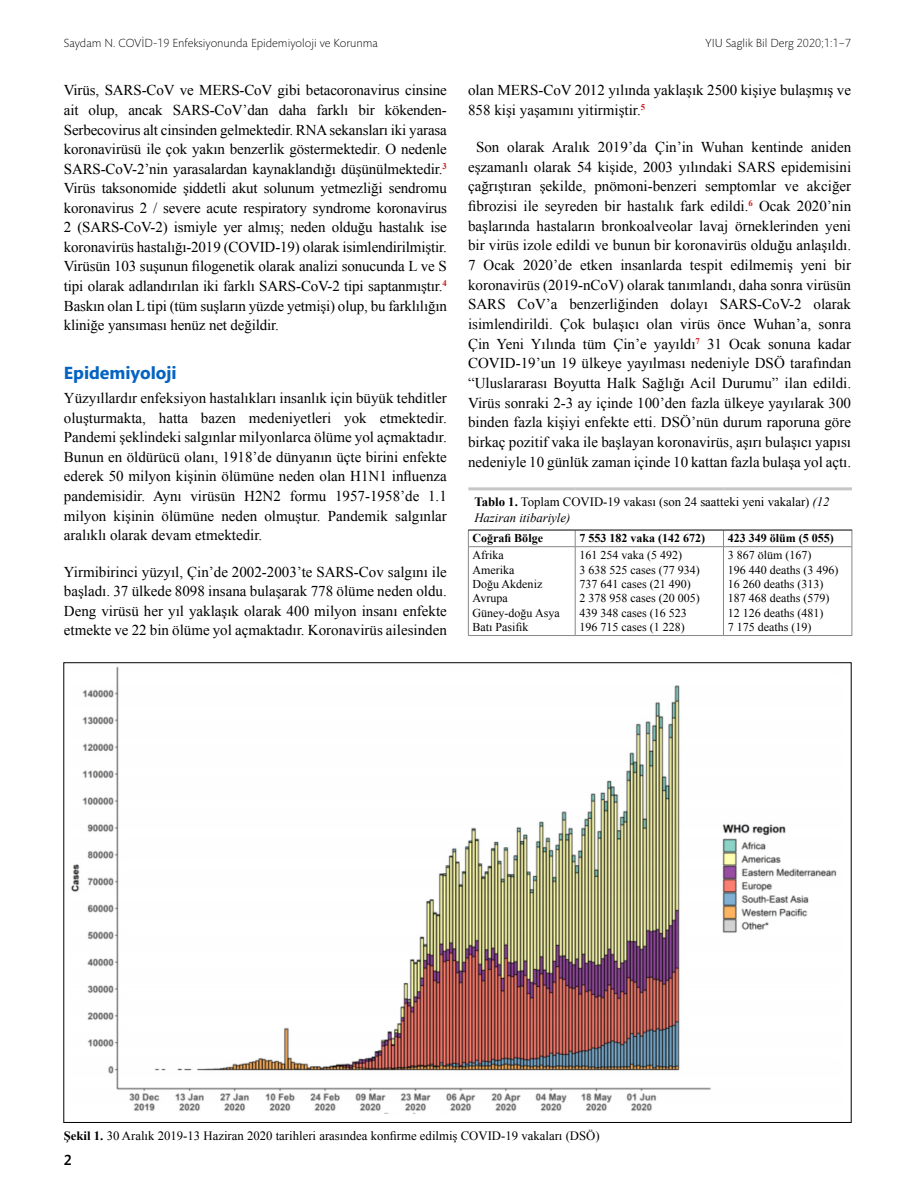
<style>
.page{position:relative;width:915px;height:1191px;background:#fff}
.page>*{position:absolute;margin:0;border:0;box-sizing:border-box;transform-origin:0 0}
.t1{font:700 18px "Mundo Sans Std";color:#0563c1}
.t2{font:15px/19.5px "Times New Roman";color:#000;text-align:justify}
.t3{font:500 15px "Mundo Sans Std";color:#000}
.t4{font:12.75px/15.3px "Times New Roman";color:#000}
.t5{font:12px/14.4px "Times New Roman";color:#000}
.t6{font:300 12px "Mundo Sans Std";color:#000}
.t7{font:700 12px "Times New Roman";color:#000}
.s1{font-weight:700}
.s2{font-style:italic}
</style>
<div class="page">
<svg style="left:574px;top:531px;width:1px;height:15px"></svg>
<svg style="left:723px;top:531px;width:1px;height:15px"></svg>
<hr style="left:574px;top:547px;width:1px;height:88px;background:#878787">
<hr style="left:723px;top:547px;width:1px;height:88px;background:#878787">
<svg style="left:468px;top:531px;width:1px;height:15px"></svg>
<svg style="left:851px;top:530px;width:1px;height:16px"></svg>
<hr style="left:468px;top:546px;width:107px;height:1px;background:#878787">
<hr style="left:468px;top:547px;width:1px;height:88px;background:#878787">
<hr style="left:575px;top:546px;width:148px;height:1px;background:#878787">
<hr style="left:723px;top:546px;width:128px;height:1px;background:#878787">
<hr style="left:851px;top:547px;width:1px;height:88px;background:#878787">
<hr style="left:468px;top:635px;width:107px;height:1px;background:#878787">
<hr style="left:575px;top:635px;width:148px;height:1px;background:#878787">
<hr style="left:723px;top:635px;width:128px;height:1px;background:#878787">
<hr style="left:468px;top:487px;width:107px;height:3px;background:#c6c6c6">
<hr style="left:575px;top:487px;width:148px;height:3px;background:#c6c6c6">
<hr style="left:723px;top:487px;width:128px;height:3px;background:#c6c6c6">
<hr style="left:468px;top:530px;width:107px;height:1px;background:#000">
<hr style="left:575px;top:530px;width:148px;height:1px;background:#000">
<hr style="left:723px;top:530px;width:128px;height:1px;background:#000">
<img style="left:71px;top:666px;width:766px;height:448px">
<p class="t6" style="left:64px;top:37px;width:315px">Saydam N. COVİD-19 Enfeksiyonunda Epidemiyoloji ve Korunma</p>
<p class="t6" style="left:705px;top:37px;width:147px">YIU Saglik Bil Derg 2020;1:1−7</p>
<p class="t2" style="left:64px;top:80px;width:384px">Virüs, SARS-CoV ve MERS-CoV gibi betacoronavirus cinsine ait olup, ancak SARS-CoV’dan daha farklı bir kökenden-Serbecovirus alt cinsinden gelmektedir. RNA sekansları iki yarasa koronavirüsü ile çok yakın benzerlik göstermektedir. O nedenle SARS-CoV-2’nin yarasalardan kaynaklandığı düşünülmektedir.<sup>3<br></sup>Virüs taksonomide şiddetli akut solunum yetmezliği sendromu koronavirus 2 / severe acute respiratory syndrome koronavirus 2 (SARS-CoV-2) ismiyle yer almış; neden olduğu hastalık ise koronavirüs hastalığı-2019 (COVID-19) olarak isimlendirilmiştir.<br>Virüsün 103 suşunun filogenetik olarak analizi sonucunda L ve S tipi olarak adlandırılan iki farklı SARS-CoV-2 tipi saptanmıştır.<sup>4<br></sup>Baskın olan L tipi (tüm suşların yüzde yetmişi) olup, bu farklılığın kliniğe yansıması henüz net değildir.</p>
<p class="t1" style="left:64px;top:363px;width:114px">Epidemiyoloji</p>
<p class="t2" style="left:64px;top:388px;width:384px">Yüzyıllardır enfeksiyon hastalıkları insanlık için büyük tehditler oluşturmakta, hatta bazen medeniyetleri yok etmektedir.<br>Pandemi şeklindeki salgınlar milyonlarca ölüme yol açmaktadır.<br>Bunun en öldürücü olanı, 1918’de dünyanın üçte birini enfekte ederek 50 milyon kişinin ölümüne neden olan H1N1 influenza pandemisidir. Aynı virüsün H2N2 formu 1957-1958’de 1.1 milyon kişinin ölümüne neden olmuştur. Pandemik salgınlar aralıklı olarak devam etmektedir.</p>
<p class="t2" style="left:64px;top:561px;width:384px">Yirmibirinci yüzyıl, Çin’de 2002-2003’te SARS-Cov salgını ile başladı. 37 ülkede 8098 insana bulaşarak 778 ölüme neden oldu.<br>Deng virüsü her yıl yaklaşık olarak 400 milyon insanı enfekte etmekte ve 22 bin ölüme yol açmaktadır. Koronavirüs ailesinden</p>
<p class="t2" style="left:468px;top:80px;width:384px">olan MERS-CoV 2012 yılında yaklaşık 2500 kişiye bulaşmış ve<br>858 kişi yaşamını yitirmiştir.<sup>5</sup></p>
<p class="t2" style="left:468px;top:137px;width:384px;text-align:center">Son olarak Aralık 2019’da Çin’in Wuhan kentinde aniden eşzamanlı olarak 54 kişide, 2003 yılındaki SARS epidemisini çağrıştıran şekilde, pnömoni-benzeri semptomlar ve akciğer fibrozisi ile seyreden bir hastalık fark edildi.<sup>6</sup> Ocak 2020’nin başlarında hastaların bronkoalveolar lavaj örneklerinden yeni bir virüs izole edildi ve bunun bir koronavirüs olduğu anlaşıldı.<br>7 Ocak 2020’de etken insanlarda tespit edilmemiş yeni bir koronavirüs (2019-nCoV) olarak tanımlandı, daha sonra virüsün SARS CoV’a benzerliğinden dolayı SARS-CoV-2 olarak isimlendirildi. Çok bulaşıcı olan virüs önce Wuhan’a, sonra Çin Yeni Yılında tüm Çin’e yayıldı<sup>7</sup> 31 Ocak sonuna kadar COVID-19’un 19 ülkeye yayılması nedeniyle DSÖ tarafından “Uluslararası Boyutta Halk Sağlığı Acil Durumu” ilan edildi.<br>Virüs sonraki 2-3 ay içinde 100’den fazla ülkeye yayılarak 300 binden fazla kişiyi enfekte etti. DSÖ’nün durum raporuna göre birkaç pozitif vaka ile başlayan koronavirüs, aşırı bulaşıcı yapısı nedeniyle 10 günlük zaman içinde 10 kattan fazla bulaşa yol açtı.</p>
<p class="t4" style="left:474px;top:494px;width:356px"><span class="s1">Tablo 1.</span> Toplam COVID-19 vakası (son 24 saatteki yeni vakalar) <span class="s2">(12<br>Haziran itibariyle)</span></p>
<p class="t7" style="left:472px;top:530px;width:72px">Coğrafi Bölge</p>
<p class="t7" style="left:579px;top:530px;width:127px">7 553 182 vaka (142 672)</p>
<p class="t7" style="left:727px;top:530px;width:107px">423 349 ölüm (5 055)</p>
<p class="t5" style="left:472px;top:548px;width:88px">Afrika<br>Amerika<br>Doğu Akdeniz<br>Avrupa<br>Güney-doğu Asya<br>Batı Pasifik</p>
<p class="t5" style="left:579px;top:548px;width:122px">161 254 vaka (5 492)<br>3 638 525 cases (77 934)<br>737 641 cases (21 490)<br>2 378 958 cases (20 005)<br>439 348 cases (16 523<br>196 715 cases (1 228)</p>
<p class="t5" style="left:727px;top:548px;width:112px">3 867 ölüm (167)<br>196 440 deaths (3 496)<br>16 260 deaths (313)<br>187 468 deaths (579)<br>12 126 deaths (481)<br>7 175 deaths (19)</p>
<p class="t4" style="left:64px;top:1127px;width:537px"><span class="s1">Şekil 1.</span> 30 Aralık 2019-13 Haziran 2020 tarihleri arasındea konfirme edilmiş COVID-19 vakaları (DSÖ)</p>
<p class="t3" style="left:64px;top:1152px;width:10px">2</p>
</div>
